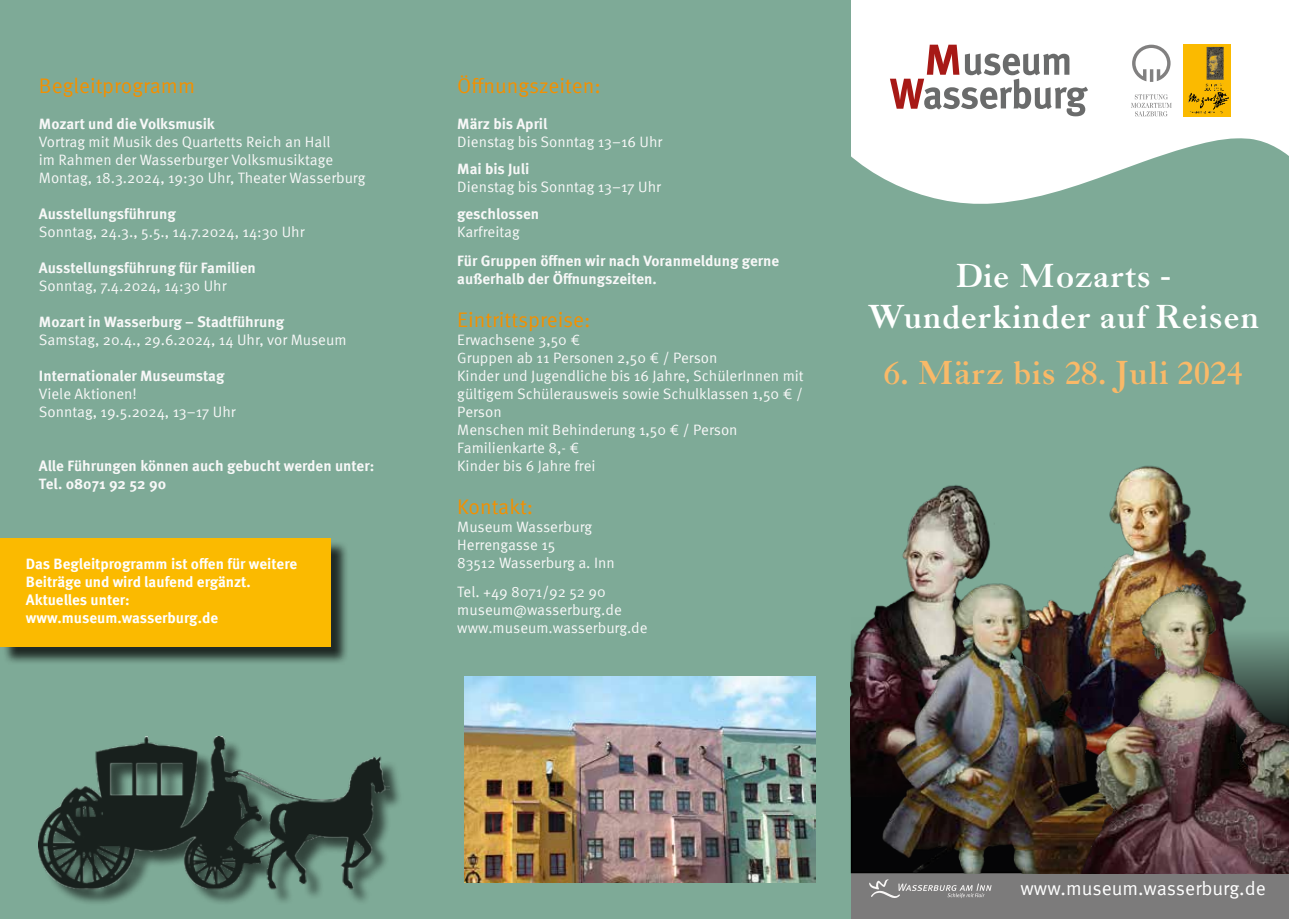
<style>
.page{position:relative;width:1289px;height:919px;background:#fff}
.page>*{position:absolute;margin:0;border:0;box-sizing:border-box;transform-origin:0 0}
.t1{font:700 33px/41.4px "LTC Caslon Pro";color:#fff;text-align:center}
.t2{font:700 33px "LTC Caslon Pro";color:#f9b968}
.t3{font:21px "Meta OT";color:#f39000}
.t4{font:19.35px "Meta OT";color:#fff}
.t5{font:15px/18px "Meta OT";color:#f8f8f8}
.t6{font:700 15px/18px "Meta OT";color:#f8f8f8}
.t7{font:700 15px/18px "Meta OT";color:#fff}
</style>
<div class="page">
<div style="left:844px;top:68px;width:444px;height:850px;background:#7eaa97"></div>
<div style="left:850px;top:873px;width:438px;height:45px;background:#7c7b7b"></div>
<svg style="left:869px;top:879px;width:122px;height:19px"></svg>
<svg style="left:850px;top:0;width:438px;height:204px;fill:#fff"></svg>
<svg style="left:889px;top:45px;width:199px;height:71px"></svg>
<div style="left:0;top:0;width:850px;height:918px;background:#7eaa97"></div>
<img style="left:465px;top:676px;width:350px;height:206px">
<img style="left:1183px;top:45px;width:46px;height:71px">
<img style="left:850px;top:485px;width:140px;height:311px">
<img style="left:1109px;top:465px;width:117px;height:114px">
<img style="left:869px;top:538px;width:248px;height:335px">
<img style="left:1074px;top:579px;width:214px;height:294px">
<div style="left:2px;top:540px;width:347px;height:125px;background:#000;opacity:.75"></div>
<div style="left:0;top:538px;width:331px;height:108px;background:#fbba00"></div>
<div style="left:41px;top:739px;width:365px;height:167px;background:#000;opacity:.75"></div>
<img style="left:39px;top:736px;width:351px;height:157px">
<svg style="left:1132px;top:45px;width:38px;height:37px"></svg>
<svg style="left:1130px;top:94px;width:41px;height:22px"></svg>
<h2 class="t3" style="left:39px;top:73px;width:158px">Begleitprogramm</h2>
<p class="t6" style="left:39px;top:115px;width:177px">Mozart und die Volksmusik</p>
<p class="t5" style="left:39px;top:133px;width:328px">Vortrag mit Musik des Quartetts Reich an Hall<br>im Rahmen der Wasserburger Volksmusiktage<br>Montag, 18.3.2024, 19:30 Uhr, Theater Wasserburg</p>
<p class="t6" style="left:39px;top:205px;width:138px">Ausstellungsführung</p>
<p class="t5" style="left:39px;top:223px;width:267px">Sonntag, 24.3., 5.5., 14.7.2024, 14:30 Uhr</p>
<p class="t6" style="left:39px;top:259px;width:218px">Ausstellungsführung für Familien</p>
<p class="t5" style="left:39px;top:277px;width:189px">Sonntag, 7.4.2024, 14:30 Uhr</p>
<p class="t6" style="left:39px;top:313px;width:247px">Mozart in Wasserburg – Stadtführung</p>
<p class="t5" style="left:39px;top:331px;width:309px">Samstag, 20.4., 29.6.2024, 14 Uhr, vor Museum</p>
<p class="t6" style="left:39px;top:367px;width:187px">Internationaler Museumstag</p>
<p class="t5" style="left:39px;top:385px;width:198px">Viele Aktionen!<br>Sonntag, 19.5.2024, 13–17 Uhr</p>
<p class="t6" style="left:39px;top:457px;width:337px">Alle Führungen können auch gebucht werden unter:<br>Tel. 08071 92 52 90</p>
<p class="t7" style="left:26px;top:555px;width:273px">Das Begleitprogramm ist offen für weitere<br>Beiträge und wird laufend ergänzt.<br>Aktuelles unter: www.museum.wasserburg.de</p>
<h2 class="t3" style="left:457px;top:73px;width:145px">Öffnungszeiten:</h2>
<p class="t6" style="left:457px;top:115px;width:92px">März bis April</p>
<p class="t5" style="left:457px;top:133px;width:207px">Dienstag bis Sonntag 13–16 Uhr</p>
<p class="t6" style="left:457px;top:160px;width:74px">Mai bis Juli</p>
<p class="t5" style="left:457px;top:178px;width:205px">Dienstag bis Sonntag 13–17 Uhr</p>
<p class="t6" style="left:457px;top:205px;width:83px">geschlossen</p>
<p class="t5" style="left:457px;top:223px;width:64px">Karfreitag</p>
<p class="t6" style="left:457px;top:251px;width:323px">Für Gruppen öffnen wir nach Voranmeldung gerne außerhalb der Öffnungszeiten.</p>
<h2 class="t3" style="left:457px;top:307px;width:135px">Eintrittspreise:</h2>
<p class="t5" style="left:457px;top:331px;width:348px">Erwachsene 3,50 €<br>Gruppen ab 11 Personen 2,50 € / Person<br>Kinder und Jugendliche bis 16 Jahre, SchülerInnen mit gültigem Schülerausweis sowie Schulklassen 1,50 € /<br>Person<br>Menschen mit Behinderung 1,50 € / Person<br>Familienkarte 8,- €<br>Kinder bis 6 Jahre frei</p>
<h2 class="t3" style="left:457px;top:494px;width:77px">Kontakt:</h2>
<p class="t5" style="left:457px;top:518px;width:159px">Museum Wasserburg<br>Herrengasse 15<br>83512 Wasserburg a. Inn</p>
<p class="t5" style="left:457px;top:583px;width:192px">Tel. +49 8071/92 52 90 museum@wasserburg.de www.museum.wasserburg.de</p>
<h1 class="t1" style="left:867px;top:257px;width:393px">Die Mozarts -<br>Wunderkinder auf Reisen</h1>
<h1 class="t2" style="left:883px;top:355px;width:361px">6. März bis 28. Juli 2024</h1>
<p class="t4" style="left:1020px;top:876px;width:247px">www.museum.wasserburg.de</p>
</div>
